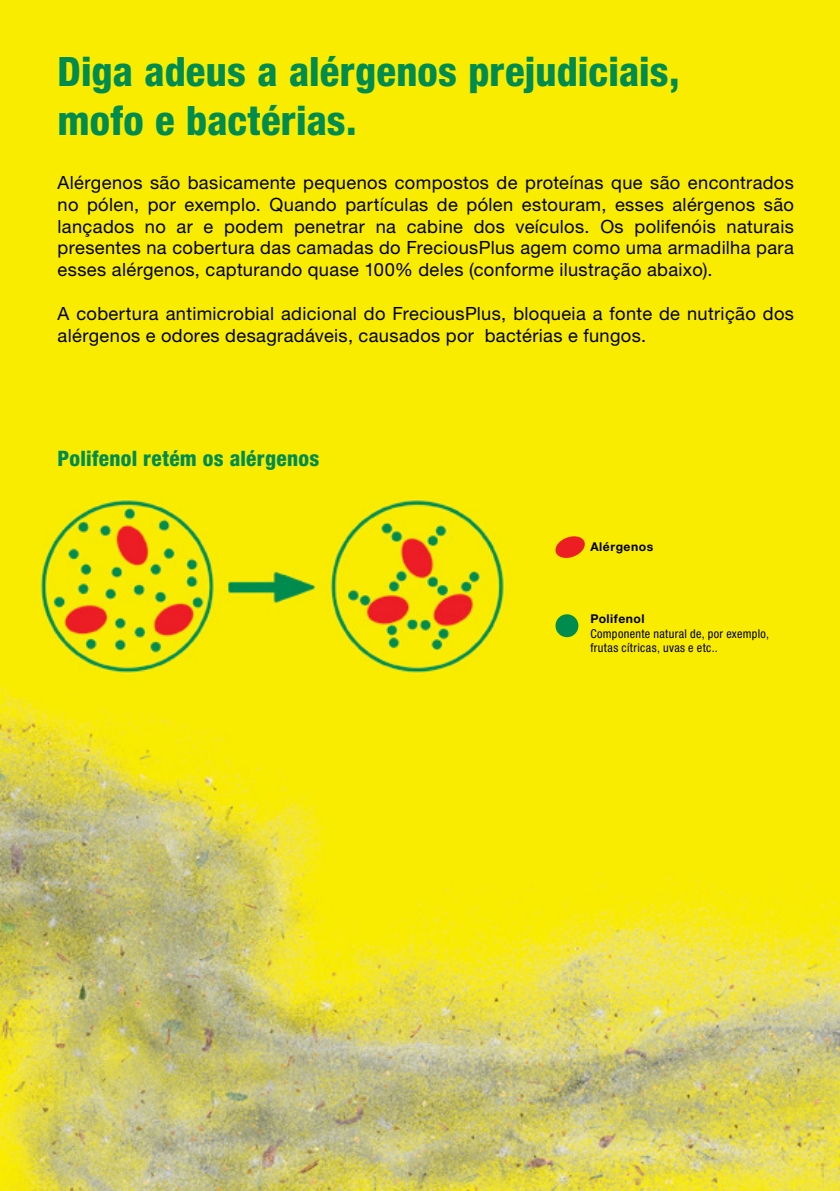
<style>
.page{position:relative;width:840px;height:1191px;background:#fff}
.page>*{position:absolute;margin:0;border:0;box-sizing:border-box;transform-origin:0 0}
.t1{font:800 condensed 40.6px/48.6px "Helvetica Neue LTW1 G";letter-spacing:.005em;color:#008c4f}
.t2{font:800 condensed 21.2px "Helvetica Neue LTW1 G";letter-spacing:.015em;color:#008c4f}
.t3{font:18.2px/21.8px "Helvetica Neue LTW1 G";letter-spacing:.02em;color:#000;text-align:justify}
.t4{font:condensed 12.2px/14.6px "Helvetica Neue LTW1 G";letter-spacing:.03em;color:#000}
.t5{font:700 12.2px "Helvetica Neue LTW1 G";letter-spacing:.04em;color:#000}
</style>
<div class="page">
<img style="left:0;top:7px;width:839px;height:1184px">
<svg style="left:554px;top:535px;width:31px;height:24px"></svg>
<svg style="left:553px;top:612px;width:26px;height:27px"></svg>
<h1 class="t1" style="left:57px;top:47px;width:623px">Diga adeus a alérgenos prejudiciais, mofo e bactérias.</h1>
<p class="t3" style="left:57px;top:171px;width:737px">Alérgenos são basicamente pequenos compostos de proteínas que são encontrados no pólen, por exemplo. Quando partículas de pólen estouram, esses alérgenos são lançados no ar e podem penetrar na cabine dos veículos. Os polifenóis naturais presentes na cobertura das camadas do FreciousPlus agem como uma armadilha para esses alérgenos, capturando quase 100% deles (conforme ilustração abaixo).</p>
<p class="t3" style="left:57px;top:303px;width:737px">A cobertura antimicrobial adicional do FreciousPlus, bloqueia a fonte de nutrição dos alérgenos e odores desagradáveis, causados por bactérias e fungos.</p>
<p class="t2" style="left:57px;top:445px;width:263px">Polifenol retém os alérgenos</p>
<p class="t5" style="left:590px;top:539px;width:64px">Alérgenos</p>
<p class="t5" style="left:590px;top:611px;width:56px">Polifenol</p>
<p class="t4" style="left:590px;top:626px;width:180px">Componente natural de, por exemplo, frutas cítricas, uvas e etc..</p>
</div>
